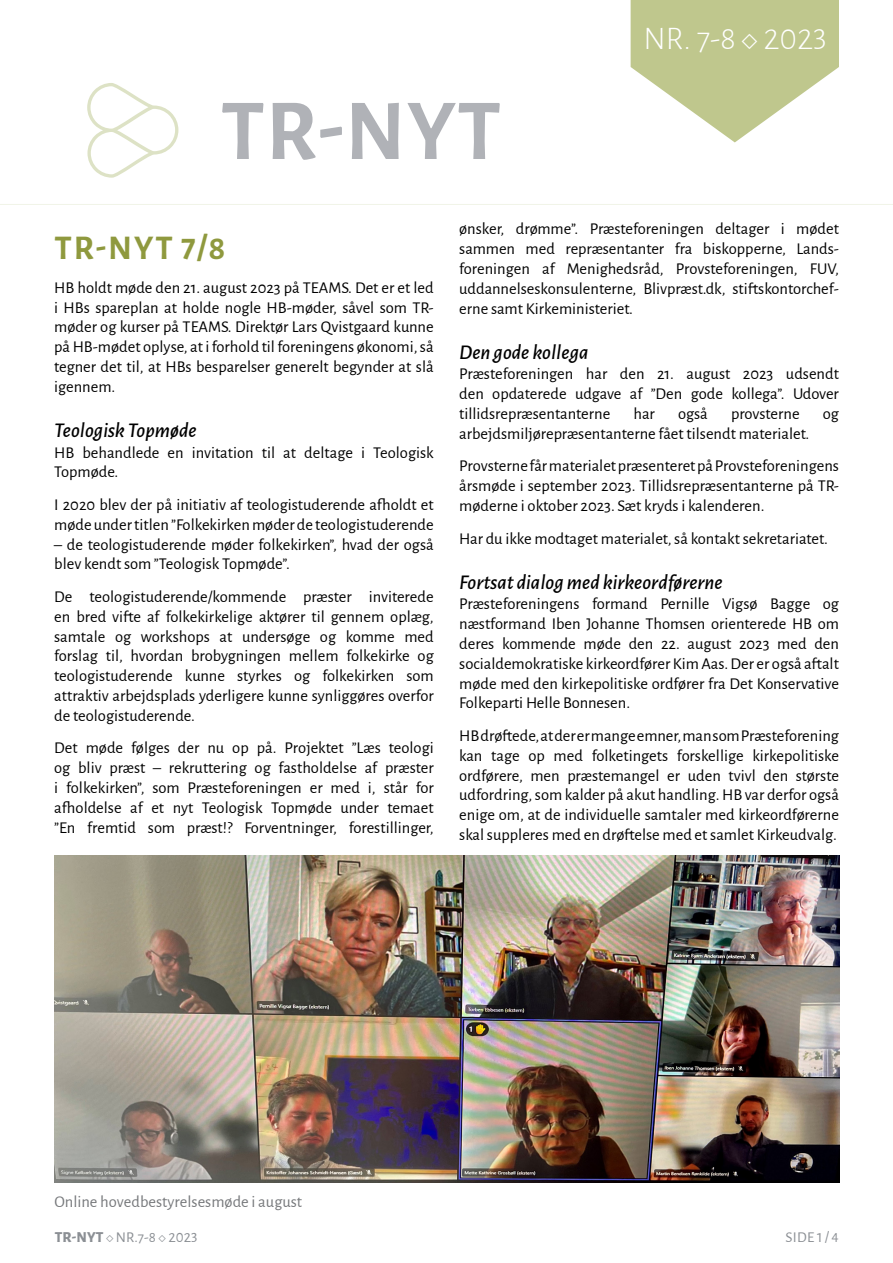
<style>
.page{position:relative;width:893px;height:1263px;background:#fff}
.page>*{position:absolute;margin:0;border:0;box-sizing:border-box;transform-origin:0 0}
.t1{font:700 87px "Alegreya Sans";color:#b0b2b7}
.t2{font:700 34.8px "Alegreya Sans";color:#8f993e}
.t3{font:300 33px "Alegreya Sans";color:#fff}
.t4{font:italic 500 21px "Alegreya Sans";color:#000}
.t5{font:16.5px/19.8px "Alegreya Sans";color:#000;text-align:justify}
.t6{font:16.5px "Alegreya Sans";color:#76787b}
.t7{font:15px "Alegreya Sans";letter-spacing:.02em;color:#8b8f94}
.s1{font-weight:800}
</style>
<div class="page">
<svg style="left:631px;top:0;width:208px;height:142px"></svg>
<hr style="left:0;top:204px;width:893px;height:1px;background:#f1f4e8">
<svg style="left:87px;top:83px;width:91px;height:95px"></svg>
<img style="left:54px;top:856px;width:785px;height:326px">
<h1 class="t1" style="left:221px;top:67px;width:282px">TR-NYT</h1>
<h3 class="t3" style="left:643px;top:16px;width:185px">NR. 7-8 ◇ 2023</h3>
<h2 class="t2" style="left:55px;top:222px;width:172px">TR-NYT 7/8</h2>
<p class="t5" style="left:459px;top:218px;width:381px">ønsker, drømme”. Præsteforeningen deltager i mødet sammen med repræsentanter fra biskopperne, Lands&shy;foreningen af Menighedsråd, Provsteforeningen, FUV, uddannelseskonsulenterne, Blivpræst.dk, stiftskontorchef&shy;erne samt Kirkeministeriet.</p>
<p class="t4" style="left:459px;top:337px;width:131px">Den gode kollega</p>
<p class="t5" style="left:459px;top:363px;width:381px">Præsteforeningen har den 21. august 2023 udsendt den opdaterede udgave af ”Den gode kollega”. Udover tillidsrepræsentanterne</p>
<p class="t5" style="left:54px;top:277px;width:381px">HB holdt møde den 21. august 2023 på TEAMS. Det er et led i HBs spareplan at holde nogle HB-møder, såvel som TR&shy;møder og kurser på TEAMS. Direktør Lars Qvistgaard kunne på HB-mødet oplyse, at i forhold til foreningens økonomi, så tegner det til, at HBs besparelser generelt begynder at slå igennem.</p>
<p class="t4" style="left:54px;top:416px;width:144px">Teologisk Topmøde</p>
<p class="t5" style="left:54px;top:442px;width:381px">HB behandlede en invitation til at deltage i Teologisk<br>Topmøde.</p>
<p class="t5" style="left:54px;top:494px;width:381px">I 2020 blev der på initiativ af teologistuderende afholdt et møde under titlen ”Folkekirken møder de teologistuderende</p>
<p class="t5" style="left:54px;top:534px;width:381px">– de teologistuderende møder folkekirken”, hvad der også blev kendt som ”Teologisk Topmøde”.</p>
<p class="t5" style="left:54px;top:586px;width:381px">De teologistuderende/kommende præster inviterede en bred vifte af folkekirkelige aktører til gennem oplæg, samtale og workshops at undersøge og komme med forslag til, hvordan brobygningen mellem folkekirke og teologistuderende kunne styrkes og folkekirken som attraktiv arbejdsplads yderligere kunne synliggøres overfor de teologistuderende.</p>
<p class="t5" style="left:54px;top:737px;width:381px">Det møde følges der nu op på. Projektet ”Læs teologi og bliv præst – rekruttering og fastholdelse af præster i folkekirken”, som Præsteforeningen er med i, står for afholdelse af et nyt Teologisk Topmøde under temaet ”En fremtid som præst!? Forventninger, forestillinger,</p>
<p class="t5" style="left:633px;top:403px;width:23px">har</p>
<p class="t5" style="left:678px;top:403px;width:31px">også</p>
<p class="t5" style="left:731px;top:403px;width:70px">provsterne</p>
<p class="t5" style="left:823px;top:403px;width:18px">og</p>
<p class="t5" style="left:459px;top:416px;width:381px;line-height:32.5px">arbejdsmiljørepræsentanterne fået tilsendt materialet.<br>Provsterne får materialet præsenteret på Provsteforeningens</p>
<p class="t5" style="left:459px;top:475px;width:381px">årsmøde i september 2023. Tillidsrepræsentanterne på TR&shy;møderne i oktober 2023. Sæt kryds i kalenderen.</p>
<p class="t5" style="left:459px;top:527px;width:370px">Har du ikke modtaget materialet, så kontakt sekretariatet.</p>
<p class="t4" style="left:459px;top:567px;width:265px">Fortsat dialog med kirkeordførerne</p>
<p class="t5" style="left:459px;top:593px;width:381px">Præsteforeningens formand Pernille Vigsø Bagge og næstformand Iben Johanne Thomsen orienterede HB om deres kommende møde den 22. august 2023 med den socialdemokratiske kirkeordfører Kim Aas. Der er også aftalt møde med den kirkepolitiske ordfører fra Det Konservative Folkeparti Helle Bonnesen.</p>
<p class="t5" style="left:459px;top:725px;width:381px">HB drøftede, at der er mange emner, man som Præsteforening kan tage op med folketingets forskellige kirkepolitiske ordførere, men præstemangel er uden tvivl den største udfordring, som kalder på akut handling. HB var derfor også enige om, at de individuelle samtaler med kirkeordførerne skal suppleres med en drøftelse med et samlet Kirkeudvalg.</p>
<p class="t6" style="left:54px;top:1190px;width:249px">Online hovedbestyrelsesmøde i august</p>
<p class="t7" style="left:55px;top:1227px;width:144px"><span class="s1">TR-NYT</span> ◇ NR.7-8 ◇ 2023</p>
<p class="t7" style="left:785px;top:1227px;width:55px">SIDE 1 / 4</p>
</div>
